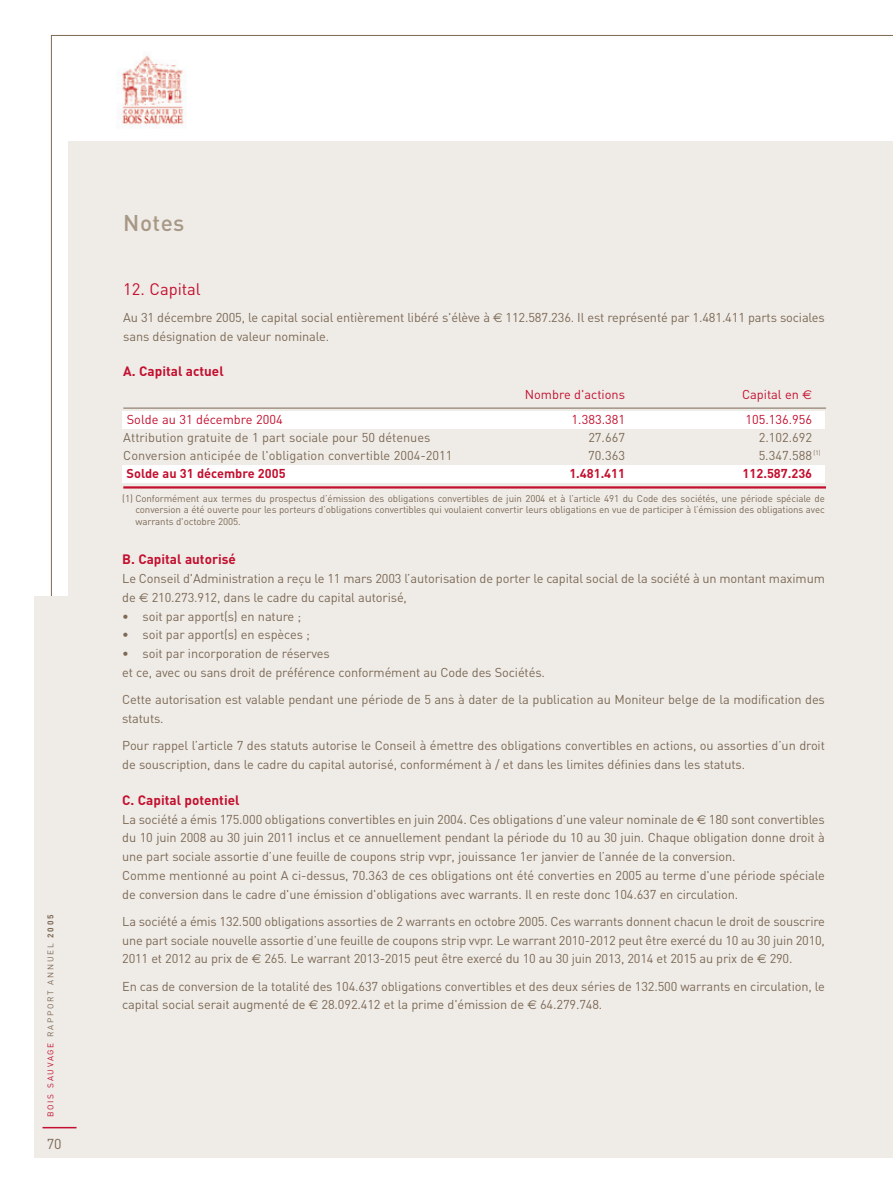
<style>
.page{position:relative;width:893px;height:1191px;background:#fff}
.page>*{position:absolute;margin:0;border:0;box-sizing:border-box;transform-origin:0 0}
.t1{font:500 22.5px "DIN";letter-spacing:.02em;color:#a79785}
.t2{font:16.5px "DIN";color:#c3102f}
.t3{font:14.25px "DIN";color:#7c6954}
.t4{font:700 13.5px "DIN";color:#c3102f}
.t5{font:12.75px/18.8px "DIN";letter-spacing:-.01em;color:#7c6954}
.t6{font:12.75px "DIN";color:#c3102f}
.t7{font:700 12.75px "DIN";color:#c3102f}
.t8{font:9.75px/11.2px "DIN";letter-spacing:-.01em;color:#7c6954;text-align:justify}
.t9{font:8.25px "DIN";letter-spacing:.21em;color:#7c6954}
.s1{color:#c3102f}
.s2{font-weight:700}
.s3{font-family:"Euro Sans"}
</style>
<div class="page">
<div style="left:34px;top:596px;width:825px;height:562px;background:#efece8"></div>
<div style="left:68px;top:141px;width:825px;height:1017px;background:#efece8"></div>
<img style="left:119px;top:54px;width:65px;height:72px">
<hr style="left:43px;top:1126px;width:34px;height:2px;background:#c3102f">
<div style="left:122px;top:411px;width:703px;height:17px;background:#fff"></div>
<div style="left:122px;top:465px;width:703px;height:17px;background:#fff"></div>
<hr style="left:123px;top:408px;width:703px;height:1px;background:#7c6954">
<hr style="left:123px;top:486px;width:703px;height:2px;background:#c3102f">
<p class="t9" style="left:47px;top:1117px;width:204px;rotate:-90deg"><span class="s1">BOIS SAUVAGE</span> RAPPORT ANNUEL <span class="s2">2005</span></p>
<p class="t3" style="left:47px;top:1138px;width:16px">70</p>
<h1 class="t1" style="left:123px;top:215px;width:63px">Notes</h1>
<p class="t2" style="left:123px;top:283px;width:79px">12. Capital</p>
<p class="t5" style="left:123px;top:309px;width:703px">Au 31 décembre 2005, le capital social entièrement libéré s'élève à <span class="s3">€</span> 112.587.236. Il est représenté par 1.481.411 parts sociales sans désignation de valeur nominale.</p>
<p class="t4" style="left:123px;top:367px;width:102px">A. Capital actuel</p>
<p class="t6" style="left:525px;top:390px;width:102px">Nombre d'actions</p>
<p class="t6" style="left:742px;top:390px;width:72px">Capital en <span class="s3">€</span></p>
<p class="t6" style="left:127px;top:415px;width:157px">Solde au 31 décembre 2004</p>
<p class="t6" style="left:572px;top:415px;width:55px">1.383.381</p>
<p class="t6" style="left:745px;top:415px;width:68px">105.136.956</p>
<p class="t5" style="left:123px;top:429px;width:309px">Attribution gratuite de 1 part sociale pour 50 détenues</p>
<p class="t5" style="left:588px;top:429px;width:38px">27.667</p>
<p class="t5" style="left:759px;top:429px;width:55px">2.102.692</p>
<p class="t5" style="left:123px;top:447px;width:331px">Conversion anticipée de l'obligation convertible 2004-2011</p>
<p class="t5" style="left:588px;top:447px;width:38px">70.363</p>
<p class="t5" style="left:759px;top:447px;width:64px">5.347.588 <sup>(1)</sup></p>
<p class="t7" style="left:127px;top:469px;width:161px">Solde au 31 décembre 2005</p>
<p class="t7" style="left:569px;top:469px;width:57px">1.481.411</p>
<p class="t7" style="left:743px;top:469px;width:71px">112.587.236</p>
<p class="t8" style="left:135px;top:494px;width:691px;text-indent:-13px">(1) Conformément aux termes du prospectus d’émission des obligations convertibles de juin 2004 et à l’article 491 du Code des sociétés, une période spéciale de conversion a été ouverte pour les porteurs d’obligations convertibles qui voulaient convertir leurs obligations en vue de participer à l’émission des obligations avec warrants d'octobre 2005.</p>
<p class="t4" style="left:122px;top:555px;width:115px">B. Capital autorisé</p>
<p class="t5" style="left:122px;top:570px;width:704px">Le Conseil d'Administration a reçu le 11 mars 2003 l’autorisation de porter le capital social de la société à un montant maximum de <span class="s3">€</span> 210.273.912, dans le cadre du capital autorisé,</p>
<p class="t5" style="left:122px;top:608px;width:181px">• soit par apport(s) en nature ;</p>
<p class="t5" style="left:122px;top:627px;width:189px">• soit par apport(s) en espèces ;</p>
<p class="t5" style="left:122px;top:646px;width:424px">• soit par incorporation de réserves<br>et ce, avec ou sans droit de préférence conformément au Code des Sociétés.</p>
<p class="t5" style="left:122px;top:692px;width:704px">Cette autorisation est valable pendant une période de 5 ans à dater de la publication au Moniteur belge de la modification des statuts.</p>
<p class="t5" style="left:122px;top:738px;width:704px">Pour rappel l’article 7 des statuts autorise le Conseil à émettre des obligations convertibles en actions, ou assorties d’un droit de souscription, dans le cadre du capital autorisé, conformément à / et dans les limites définies dans les statuts.</p>
<p class="t4" style="left:122px;top:795px;width:119px">C. Capital potentiel</p>
<p class="t5" style="left:122px;top:811px;width:704px">La société a émis 175.000 obligations convertibles en juin 2004. Ces obligations d’une valeur nominale de <span class="s3">€</span> 180 sont convertibles du 10 juin 2008 au 30 juin 2011 inclus et ce annuellement pendant la période du 10 au 30 juin. Chaque obligation donne droit à une part sociale assortie d’une feuille de coupons strip vvpr, jouissance 1er janvier de l’année de la conversion.<br>Comme mentionné au point A ci-dessus, 70.363 de ces obligations ont été converties en 2005 au terme d'une période spéciale de conversion dans le cadre d'une émission d'obligations avec warrants. Il en reste donc 104.637 en circulation.</p>
<p class="t5" style="left:122px;top:913px;width:704px;text-align:justify">La société a émis 132.500 obligations assorties de 2 warrants en octobre 2005. Ces warrants donnent chacun le droit de souscrire une part sociale nouvelle assortie d’une feuille de coupons strip vvpr. Le warrant 2010-2012 peut être exercé du 10 au 30 juin 2010, 2011 et 2012 au prix de <span class="s3">€</span> 265. Le warrant 2013-2015 peut être exercé du 10 au 30 juin 2013, 2014 et 2015 au prix de <span class="s3">€</span> 290.</p>
<p class="t5" style="left:122px;top:978px;width:704px">En cas de conversion de la totalité des 104.637 obligations convertibles et des deux séries de 132.500 warrants en circulation, le capital social serait augmenté de <span class="s3">€</span> 28.092.412 et la prime d'émission de <span class="s3">€</span> 64.279.748.</p>
</div>
